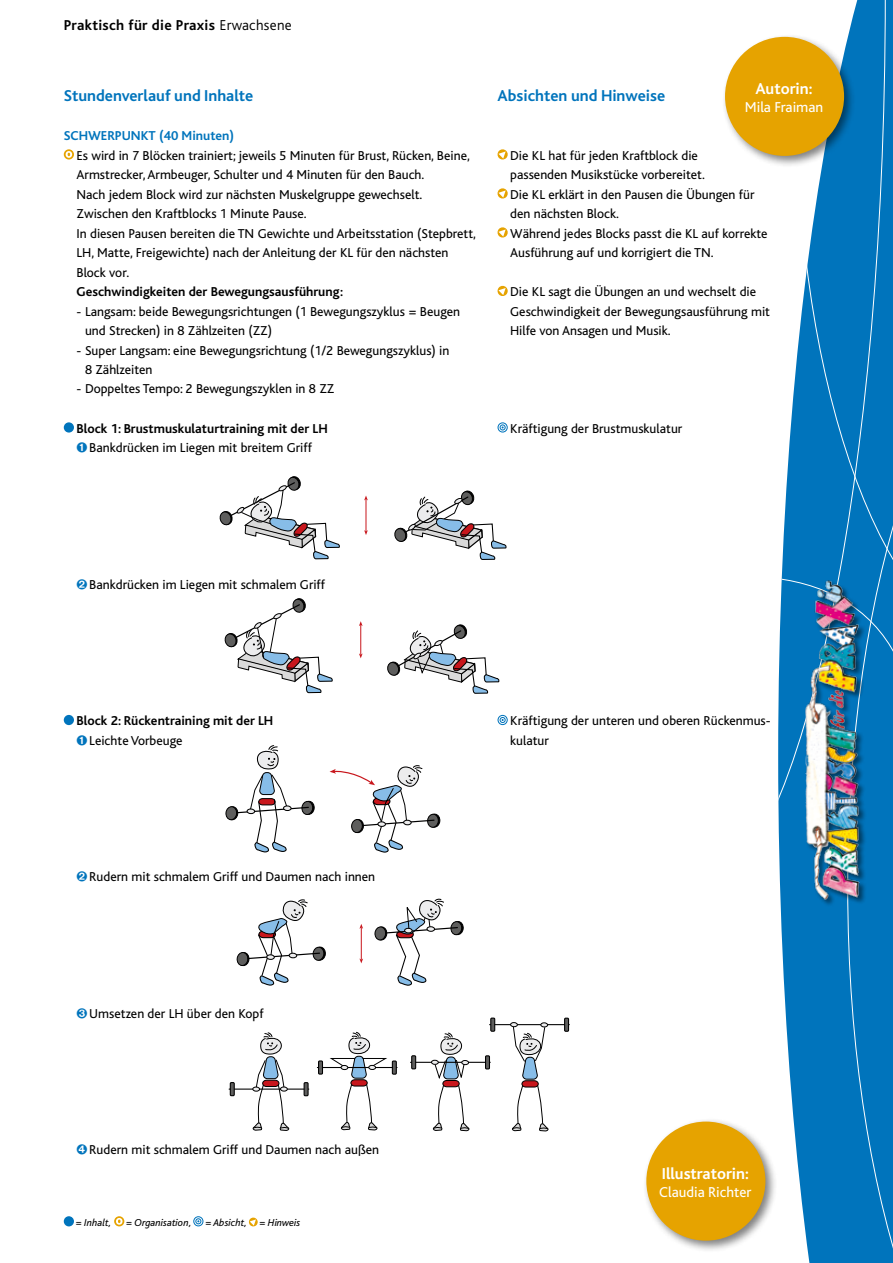
<style>
.page{position:relative;width:893px;height:1263px;background:#fff}
.page>*{position:absolute;margin:0;border:0;box-sizing:border-box;transform-origin:0 0}
.t1{font:700 16.5px "Bliss";color:#0074bc}
.t2{font:700 16.5px "Bliss";color:#fff}
.t3{font:700 15px "Bliss";letter-spacing:.02em;color:#000}
.t4{font:15px "Bliss";color:#fff}
.t5{font:13.5px/19.5px "Bliss";color:#000}
.t6{font:700 13.5px "Bliss";color:#000}
.t7{font:700 13.5px "Bliss";color:#0074bc}
.t8{font:italic 10.5px "Bliss";color:#000}
.s1{font-weight:300}
</style>
<div class="page">
<svg style="left:497px;top:149px;width:11px;height:11px"></svg>
<svg style="left:497px;top:188px;width:11px;height:11px"></svg>
<svg style="left:497px;top:227px;width:11px;height:11px"></svg>
<svg style="left:497px;top:285px;width:11px;height:11px"></svg>
<svg style="left:497px;top:422px;width:11px;height:11px"></svg>
<svg style="left:497px;top:715px;width:11px;height:10px"></svg>
<svg style="left:64px;top:149px;width:10px;height:11px"></svg>
<svg style="left:66px;top:151px;width:6px;height:7px"></svg>
<div style="left:64px;top:422px;width:10px;height:11px;background:#0074bc;border-radius:50%"></div>
<div style="left:64px;top:715px;width:10px;height:10px;background:#0074bc;border-radius:50%"></div>
<div style="left:64px;top:1216px;width:10px;height:10px;background:#0074bc;border-radius:50%"></div>
<svg style="left:114px;top:1216px;width:10px;height:10px"></svg>
<svg style="left:116px;top:1218px;width:6px;height:7px"></svg>
<svg style="left:193px;top:1216px;width:10px;height:10px"></svg>
<svg style="left:248px;top:1217px;width:10px;height:10px"></svg>
<svg style="left:803px;top:0;width:90px;height:301px;background:#298ac7"></svg>
<svg style="left:778px;top:301px;width:115px;height:962px;background:#1b83c3"></svg>
<div style="left:721px;top:33px;width:136px;height:135px;background:#000;opacity:.5"></div>
<div style="left:726px;top:38px;width:117px;height:117px;background:#e6a300;border-radius:50%"></div>
<div style="left:725px;top:37px;width:119px;height:119px;border:2px solid #e6a300;border-radius:50%"></div>
<img style="left:805px;top:574px;width:62px;height:335px">
<div style="left:642px;top:1117px;width:136px;height:136px;background:#000;opacity:.5"></div>
<div style="left:647px;top:1122px;width:117px;height:118px;background:#e6a300;border-radius:50%"></div>
<div style="left:646px;top:1121px;width:119px;height:120px;border:2px solid #e6a300;border-radius:50%"></div>
<svg style="left:219px;top:476px;width:121px;height:84px"></svg>
<svg style="left:394px;top:490px;width:113px;height:70px"></svg>
<svg style="left:364px;top:530px;width:4px;height:5px"></svg>
<svg style="left:364px;top:495px;width:4px;height:5px"></svg>
<hr style="left:366px;top:499px;width:1px;height:32px;background:#c8161c">
<svg style="left:224px;top:598px;width:109px;height:96px"></svg>
<svg style="left:387px;top:624px;width:113px;height:70px"></svg>
<svg style="left:359px;top:653px;width:4px;height:5px"></svg>
<svg style="left:359px;top:621px;width:4px;height:5px"></svg>
<hr style="left:360px;top:625px;width:1px;height:30px;background:#c8161c">
<svg style="left:225px;top:745px;width:89px;height:108px"></svg>
<svg style="left:330px;top:765px;width:110px;height:88px"></svg>
<svg style="left:374px;top:898px;width:90px;height:88px"></svg>
<svg style="left:237px;top:899px;width:89px;height:87px"></svg>
<svg style="left:359px;top:958px;width:4px;height:5px"></svg>
<svg style="left:359px;top:924px;width:4px;height:5px"></svg>
<hr style="left:361px;top:927px;width:1px;height:33px;background:#c8161c">
<hr style="left:229px;top:1088px;width:80px;height:2px;background:#000">
<hr style="left:304px;top:1083px;width:4px;height:13px;background:#5e5e5d">
<div style="left:304px;top:1082px;width:5px;height:14px;border:1px solid #000"></div>
<hr style="left:230px;top:1082px;width:4px;height:14px;background:#5e5e5d">
<div style="left:230px;top:1082px;width:5px;height:14px;border:1px solid #000"></div>
<svg style="left:252px;top:1032px;width:38px;height:99px"></svg>
<div style="left:280px;top:1086px;width:8px;height:5px;border:1px solid #000;border-radius:50%"></div>
<hr style="left:410px;top:1062px;width:80px;height:1px;background:#000">
<div style="left:485px;top:1055px;width:5px;height:14px;border:1px solid #000"></div>
<hr style="left:412px;top:1056px;width:4px;height:13px;background:#5e5e5d">
<div style="left:411px;top:1055px;width:5px;height:14px;border:1px solid #000"></div>
<svg style="left:431px;top:1032px;width:39px;height:99px"></svg>
<div style="left:461px;top:1060px;width:8px;height:5px;border:1px solid #000;border-radius:50%"></div>
<hr style="left:317px;top:1067px;width:80px;height:1px;background:#000">
<hr style="left:392px;top:1061px;width:4px;height:13px;background:#5e5e5d">
<div style="left:392px;top:1060px;width:5px;height:15px;border:1px solid #000"></div>
<div style="left:318px;top:1060px;width:5px;height:14px;border:1px solid #000"></div>
<svg style="left:328px;top:1031px;width:61px;height:100px"></svg>
<div style="left:368px;top:1065px;width:8px;height:5px;border:1px solid #000;border-radius:50%"></div>
<hr style="left:490px;top:1024px;width:79px;height:1px;background:#000">
<hr style="left:565px;top:1018px;width:4px;height:13px;background:#5e5e5d">
<div style="left:564px;top:1018px;width:5px;height:14px;border:1px solid #000"></div>
<hr style="left:491px;top:1018px;width:4px;height:13px;background:#5e5e5d">
<div style="left:490px;top:1017px;width:5px;height:15px;border:1px solid #000"></div>
<div style="left:510px;top:1022px;width:8px;height:5px;border:1px solid #000;border-radius:50%"></div>
<svg style="left:511px;top:1022px;width:38px;height:110px"></svg>
<div style="left:540px;top:1022px;width:8px;height:5px;border:1px solid #000;border-radius:50%"></div>
<p class="t3" style="left:64px;top:18px;width:230px">Praktisch für die Praxis <span class="s1">Erwachsene</span></p>
<p class="t1" style="left:64px;top:87px;width:191px">Stundenverlauf und Inhalte</p>
<p class="t7" style="left:64px;top:129px;width:172px">SCHWERPUNKT (40 Minuten)</p>
<p class="t5" style="left:77px;top:146px;width:401px">Es wird in 7 Blöcken trainiert; jeweils 5 Minuten für Brust, Rücken, Beine, Armstrecker, Armbeuger, Schulter und 4 Minuten für den Bauch.<br>Nach jedem Block wird zur nächsten Muskelgruppe gewechselt.<br>Zwischen den Kraftblocks 1 Minute Pause.<br>In diesen Pausen bereiten die TN Gewichte und Arbeitsstation (Stepbrett, LH, Matte, Freigewichte) nach der Anleitung der KL für den nächsten Block vor.</p>
<p class="t6" style="left:77px;top:285px;width:268px">Geschwindigkeiten der Bewegungsausführung:</p>
<p class="t5" style="left:85px;top:302px;width:377px;text-indent:-9px">- Langsam: beide Bewegungsrichtungen (1 Bewegungszyklus = Beugen und Strecken) in 8 Zählzeiten (ZZ)</p>
<p class="t5" style="left:85px;top:341px;width:366px;text-indent:-9px">- Super Langsam: eine Bewegungsrichtung (1/2 Bewegungszyklus) in<br>8 Zählzeiten</p>
<p class="t5" style="left:77px;top:380px;width:259px">- Doppeltes Tempo: 2 Bewegungszyklen in 8 ZZ</p>
<p class="t6" style="left:77px;top:421px;width:253px">Block 1: Brustmuskulaturtraining mit der LH</p>
<p class="t5" style="left:89px;top:438px;width:224px">Bankdrücken im Liegen mit breitem Griff</p>
<p class="t1" style="left:497px;top:87px;width:169px">Absichten und Hinweise</p>
<p class="t2" style="left:755px;top:80px;width:59px">Autorin:</p>
<p class="t4" style="left:745px;top:99px;width:80px">Mila Fraiman</p>
<p class="t5" style="left:510px;top:146px;width:259px">Die KL hat für jeden Kraftblock die<br>passenden Musikstücke vorbereitet.<br>Die KL erklärt in den Pausen die Übungen für den nächsten Block.<br>Während jedes Blocks passt die KL auf korrekte Ausführung auf und korrigiert die TN.</p>
<p class="t5" style="left:510px;top:282px;width:261px">Die KL sagt die Übungen an und wechselt die<br>Geschwindigkeit der Bewegungsausführung mit<br>Hilfe von Ansagen und Musik.</p>
<p class="t5" style="left:510px;top:419px;width:174px">Kräftigung der Brustmuskulatur</p>
<p class="t5" style="left:89px;top:575px;width:237px">Bankdrücken im Liegen mit schmalem Griff</p>
<p class="t6" style="left:77px;top:714px;width:198px">Block 2: Rückentraining mit der LH</p>
<p class="t5" style="left:89px;top:731px;width:95px">Leichte Vorbeuge</p>
<p class="t5" style="left:89px;top:867px;width:287px">Rudern mit schmalem Griff und Daumen nach innen</p>
<p class="t5" style="left:510px;top:711px;width:262px">Kräftigung der unteren und oberen Rückenmus&shy;kulatur</p>
<p class="t5" style="left:89px;top:1004px;width:176px">Umsetzen der LH über den Kopf</p>
<p class="t5" style="left:89px;top:1140px;width:291px">Rudern mit schmalem Griff und Daumen nach außen</p>
<p class="t8" style="left:76px;top:1217px;width:37px">= Inhalt,</p>
<p class="t8" style="left:126px;top:1217px;width:67px">= Organisation,</p>
<p class="t8" style="left:205px;top:1217px;width:96px">= Absicht, = Hinweis</p>
<p class="t2" style="left:662px;top:1165px;width:89px">Illustratorin:</p>
<p class="t4" style="left:659px;top:1184px;width:94px">Claudia Richter</p>
</div>
